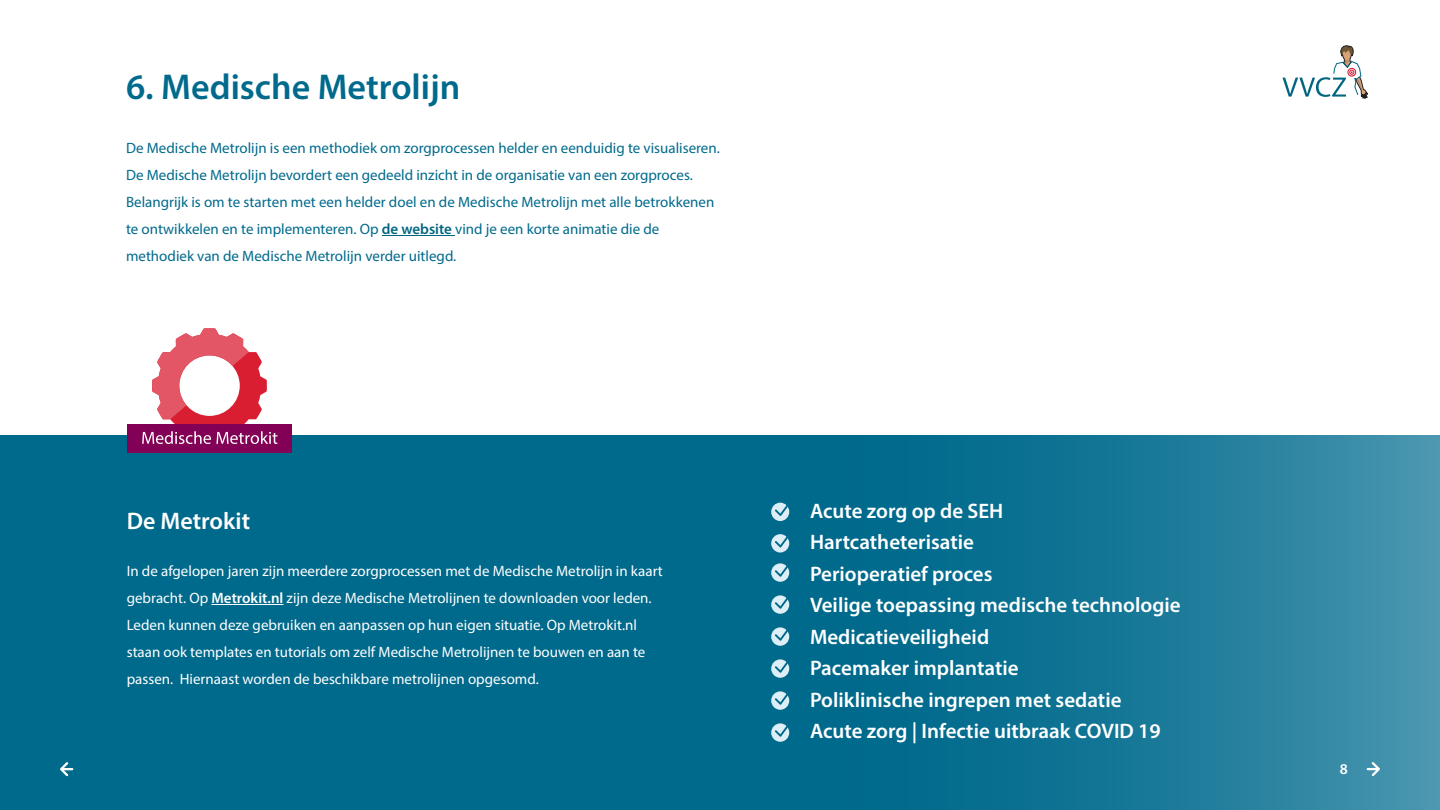
<style>
.page{position:relative;width:1440px;height:810px;background:#fff}
.page>*{position:absolute;margin:0;border:0;box-sizing:border-box;transform-origin:0 0}
.t1{font:600 36px "Myriad Pro";color:#006a8c}
.t2{font:600 24px "Myriad Pro";color:#fff}
.t3{font:600 21px/31.5px "Myriad Pro";color:#fff}
.t4{font:15px/27px "Myriad Pro";color:#006a8c}
.t5{font:15px/27px "Myriad Pro";color:#fff}
.t6{font:600 15px "Myriad Pro";color:#fff}
.s1{font-weight:600;color:#006680}
.s2{font-weight:600}
</style>
<div class="page">
<svg style="left:0;top:435px;width:1440px;height:375px;background:#0c7191"></svg>
<hr style="left:382px;top:235px;width:73px;height:1px;background:#006680">
<hr style="left:211px;top:604px;width:72px;height:1px;background:#fff">
<div style="left:127px;top:424px;width:165px;height:28px;background:#820055"></div>
<svg style="left:142px;top:328px;width:135px;height:116px"></svg>
<div style="left:771px;top:503px;width:18px;height:18px;background:#ddeef7;border-radius:50%"></div>
<svg style="left:775px;top:502px;width:16px;height:14px"></svg>
<svg style="left:771px;top:534px;width:18px;height:19px"></svg>
<svg style="left:775px;top:533px;width:16px;height:15px"></svg>
<svg style="left:771px;top:563px;width:18px;height:19px"></svg>
<svg style="left:775px;top:562px;width:16px;height:15px"></svg>
<svg style="left:771px;top:595px;width:18px;height:19px"></svg>
<svg style="left:775px;top:594px;width:16px;height:15px"></svg>
<svg style="left:771px;top:627px;width:18px;height:19px"></svg>
<svg style="left:775px;top:626px;width:16px;height:15px"></svg>
<svg style="left:771px;top:659px;width:18px;height:19px"></svg>
<svg style="left:775px;top:658px;width:16px;height:15px"></svg>
<svg style="left:771px;top:691px;width:18px;height:19px"></svg>
<svg style="left:775px;top:690px;width:16px;height:15px"></svg>
<svg style="left:771px;top:723px;width:18px;height:19px"></svg>
<svg style="left:775px;top:722px;width:16px;height:15px"></svg>
<svg style="left:58px;top:760px;width:14px;height:18px"></svg>
<svg style="left:1368px;top:760px;width:14px;height:18px"></svg>
<svg style="left:1282px;top:46px;width:86px;height:52px"></svg>
<h1 class="t1" style="left:126px;top:64px;width:336px">6. Medische Metrolijn</h1>
<p class="t4" style="left:126px;top:134px;width:595px">De Medische Metrolijn is een methodiek om zorgprocessen helder en eenduidig te visualiseren.<br>De Medische Metrolijn bevordert een gedeeld inzicht in de organisatie van een zorgproces.<br>Belangrijk is om te starten met een helder doel en de Medische Metrolijn met alle betrokkenen te ontwikkelen en te implementeren. Op <span class="s1">de website</span> vind je een korte animatie die de methodiek van de Medische Metrolijn verder uitlegd.</p>
<h2 class="t2" style="left:127px;top:505px;width:125px">De Metrokit</h2>
<p class="t5" style="left:127px;top:557px;width:538px">In de afgelopen jaren zijn meerdere zorgprocessen met de Medische Metrolijn in kaart gebracht. Op <span class="s2">Metrokit.nl</span> zijn deze Medische Metrolijnen te downloaden voor leden.<br>Leden kunnen deze gebruiken en aanpassen op hun eigen situatie. Op Metrokit.nl staan ook templates en tutorials om zelf Medische Metrolijnen te bouwen en aan te passen. Hiernaast worden de beschikbare metrolijnen opgesomd.</p>
<h3 class="t3" style="left:810px;top:494px;width:372px">Acute zorg op de SEH<br>Hartcatheterisatie<br>Perioperatief proces<br>Veilige toepassing medische technologie<br>Medicatieveiligheid<br>Pacemaker implantatie<br>Poliklinische ingrepen met sedatie<br>Acute zorg | Infectie uitbraak COVID 19</h3>
<p class="t6" style="left:1340px;top:759px;width:10px">8</p>
</div>
